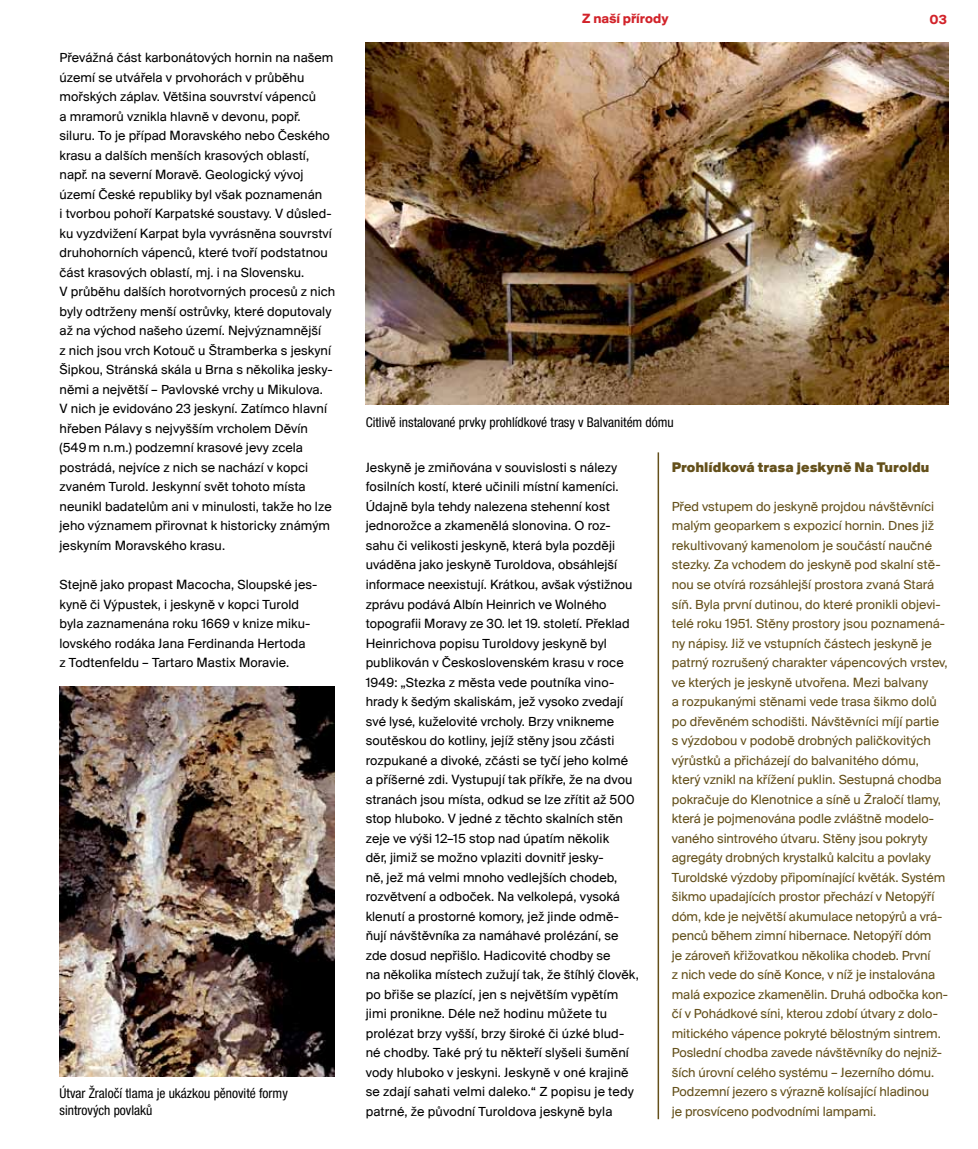
<style>
.page{position:relative;width:978px;height:1149px;background:#fff}
.page>*{position:absolute;margin:0;border:0;box-sizing:border-box;transform-origin:0 0}
.t1{font:900 14.4px "Suisse BP Intl";letter-spacing:.005em;color:#64501b}
.t2{font:13.8px/19.5px "Suisse BP Intl";letter-spacing:.005em;color:#000}
.t3{font:13.8px/19.5px "Suisse BP Intl";letter-spacing:-.005em;color:#64501b}
.t4{font:700 13.8px "Suisse BP Intl";color:#d2232a}
.t5{font:condensed 13.5px/16.2px "Helvetica Neue LT Pro";color:#000}
</style>
<div class="page">
<img style="left:60px;top:686px;width:275px;height:390px">
<hr style="left:658px;top:452px;width:1px;height:666px;background:#64501b">
<img style="left:366px;top:43px;width:582px;height:361px">
<p class="t2" style="left:60px;top:47px;width:277px">Převážná část karbonátových hornin na našem území se utvářela v prvohorách v průběhu mořských záplav. Většina souvrství vápenců<br>a mramorů vznikla hlavně v devonu, popř. siluru. To je případ Moravského nebo Českého krasu a dalších menších krasových oblastí, např. na severní Moravě. Geologický vývoj území České republiky byl však poznamenán<br>i tvorbou pohoří Karpatské soustavy. V důsled&shy;ku vyzdvižení Karpat byla vyvrásněna souvrství druhohorních vápenců, které tvoří podstatnou část krasových oblastí, mj. i na Slovensku.<br>V průběhu dalších horotvorných procesů z nich byly odtrženy menší ostrůvky, které doputovaly až na východ našeho území. Nejvýznamnější<br>z nich jsou vrch Kotouč u Štramberka s jeskyní Šipkou, Stránská skála u Brna s několika jesky&shy;němi a největší – Pavlovské vrchy u Mikulova.<br>V nich je evidováno 23 jeskyní. Zatímco hlavní hřeben Pálavy s nejvyšším vrcholem Děvín (549m n.m.) podzemní krasové jevy zcela postrádá, nejvíce z nich se nachází v kopci zvaném Turold. Jeskynní svět tohoto místa neunikl badatelům ani v minulosti, takže ho lze jeho významem přirovnat k historicky známým jeskyním Moravského krasu.</p>
<p class="t2" style="left:60px;top:574px;width:259px">Stejně jako propast Macocha, Sloupské jes&shy;kyně či Výpustek, i jeskyně v kopci Turold byla zaznamenána roku 1669 v knize miku&shy;lovského rodáka Jana Ferdinanda Hertoda<br>z Todtenfeldu – Tartaro Mastix Moravie.</p>
<p class="t5" style="left:60px;top:1085px;width:230px">Útvar Žraločí tlama je ukázkou pěnovité formy sintrových povlaků</p>
<p class="t4" style="left:582px;top:10px;width:88px">Z naší přírody</p>
<p class="t5" style="left:366px;top:413px;width:310px">Citlivě instalované prvky prohlídkové trasy v Balvanitém dómu</p>
<p class="t4" style="left:929px;top:11px;width:19px">03</p>
<p class="t2" style="left:366px;top:457px;width:275px">Jeskyně je zmiňována v souvislosti s nálezy fosilních kostí, které učinili místní kameníci.<br>Údajně byla tehdy nalezena stehenní kost jednorožce a zkamenělá slonovina. O roz&shy;sahu či velikosti jeskyně, která byla později uváděna jako jeskyně Turoldova, obsáhlejší informace neexistují. Krátkou, avšak výstižnou zprávu podává Albín Heinrich ve Wolného topografii Moravy ze 30. let 19. století. Překlad Heinrichova popisu Turoldovy jeskyně byl publikován v Československém krasu v roce 1949: „Stezka z města vede poutníka vino&shy;hrady k šedým skaliskám, jež vysoko zvedají své lysé, kuželovité vrcholy. Brzy vnikneme soutěskou do kotliny, jejíž stěny jsou zčásti rozpukané a divoké, zčásti se tyčí jeho kolmé<br>a příšerné zdi. Vystupují tak příkře, že na dvou stranách jsou místa, odkud se lze zřítit až 500 stop hluboko. V jedné z těchto skalních stěn zeje ve výši 12–15 stop nad úpatím několik<br>děr, jimiž se možno vplaziti dovnitř jesky-<br>ně, jež má velmi mnoho vedlejších chodeb, rozvětvení a odboček. Na velkolepá, vysoká klenutí a prostorné komory, jež jinde odmě&shy;ňují návštěvníka za namáhavé prolézání, se zde dosud nepřišlo. Hadicovité chodby se<br>na několika místech zužují tak, že štíhlý člověk, po břiše se plazící, jen s největším vypětím jimi pronikne. Déle než hodinu můžete tu prolézat brzy vyšší, brzy široké či úzké blud&shy;né chodby. Také prý tu někteří slyšeli šumění vody hluboko v jeskyni. Jeskyně v oné krajině se zdají sahati velmi daleko.“ Z popisu je tedy patrné, že původní Turoldova jeskyně byla</p>
<p class="t1" style="left:672px;top:458px;width:259px">Prohlídková trasa jeskyně Na Turoldu</p>
<p class="t3" style="left:672px;top:496px;width:278px">Před vstupem do jeskyně projdou návštěvníci malým geoparkem s expozicí hornin. Dnes již rekultivovaný kamenolom je součástí naučné stezky. Za vchodem do jeskyně pod skalní stě&shy;nou se otvírá rozsáhlejší prostora zvaná Stará síň. Byla první dutinou, do které pronikli objevi&shy;telé roku 1951. Stěny prostory jsou poznamená&shy;ny nápisy. Již ve vstupních částech jeskyně je patrný rozrušený charakter vápencových vrstev, ve kterých je jeskyně utvořena. Mezi balvany<br>a rozpukanými stěnami vede trasa šikmo dolů po dřevěném schodišti. Návštěvníci míjí partie s výzdobou v podobě drobných paličkovitých výrůstků a přicházejí do balvanitého dómu, který vznikl na křížení puklin. Sestupná chodba pokračuje do Klenotnice a síně u Žraločí tlamy, která je pojmenována podle zvláštně modelo&shy;vaného sintrového útvaru. Stěny jsou pokryty agregáty drobných krystalků kalcitu a povlaky Turoldské výzdoby připomínající květák. Systém šikmo upadajících prostor přechází v Netopýří dóm, kde je největší akumulace netopýrů a vrá&shy;penců během zimní hibernace. Netopýří dóm<br>je zároveň křižovatkou několika chodeb. První<br>z nich vede do síně Konce, v níž je instalována malá expozice zkamenělin. Druhá odbočka kon&shy;čí v Pohádkové síni, kterou zdobí útvary z dolo&shy;mitického vápence pokryté bělostným sintrem.<br>Poslední chodba zavede návštěvníky do nejniž&shy;ších úrovní celého systému – Jezerního dómu.<br>Podzemní jezero s výrazně kolísající hladinou<br>je prosvíceno podvodními lampami.</p>
</div>
